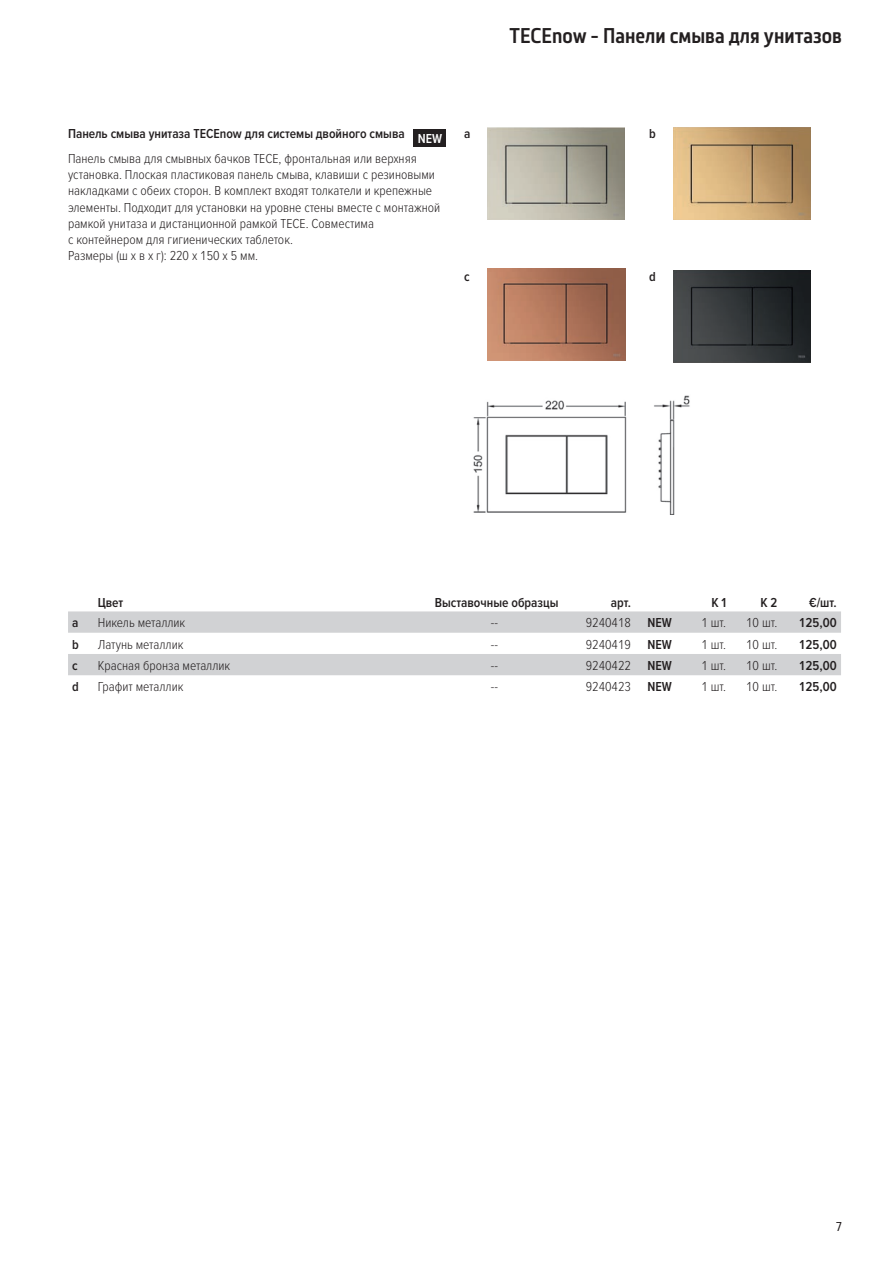
<style>
.page{position:relative;width:893px;height:1263px;background:#fff}
.page>*{position:absolute;margin:0;border:0;box-sizing:border-box;transform-origin:0 0}
.t1{font:600 condensed 21px "Metronic Pro";color:#231f20}
.t2{font:300 13.5px/16.2px "Proxima Nova Cond";color:#231f20}
.t3{font:600 13.5px "Proxima Nova Cond";color:#231f20}
.t4{font:600 13.5px "Proxima Nova Cond";color:#fff}
.t5{font:13.5px "Proxima Nova Cond";color:#231f20}
.s1{font-weight:600}
</style>
<div class="page">
<svg style="left:68px;top:611px;width:773px;height:64px;fill:#d1d2d4"></svg>
<div style="left:414px;top:129px;width:32px;height:17px;background:#231f20"></div>
<img style="left:473px;top:395px;width:217px;height:119px">
<img style="left:487px;top:128px;width:138px;height:92px">
<img style="left:673px;top:128px;width:138px;height:92px">
<img style="left:488px;top:268px;width:137px;height:92px">
<img style="left:673px;top:270px;width:138px;height:92px">
<h1 class="t1" style="left:509px;top:22px;width:334px">TECEnow - Панели смыва для унитазов</h1>
<p class="t3" style="left:68px;top:124px;width:338px">Панель смыва унитаза TECEnow для системы двойного смыва</p>
<p class="t2" style="left:68px;top:150px;width:374px">Панель смыва для смывных бачков TECE, фронтальная или верхняя установка. Плоская пластиковая панель смыва, клавиши с резиновыми накладками с обеих сторон. В комплект входят толкатели и крепежные элементы. Подходит для установки на уровне стены вместе с монтажной рамкой унитаза и дистанционной рамкой TECE. Совместима<br>с контейнером для гигиенических таблеток.<br>Размеры (ш x в x г): 220 x 150 x 5 мм.</p>
<p class="t4" style="left:418px;top:129px;width:26px">NEW</p>
<p class="t3" style="left:464px;top:124px;width:8px">a</p>
<p class="t3" style="left:649px;top:124px;width:8px">b</p>
<p class="t3" style="left:464px;top:266px;width:7px">c</p>
<p class="t3" style="left:649px;top:266px;width:8px">d</p>
<p class="t3" style="left:98px;top:593px;width:27px">Цвет</p>
<p class="t3" style="left:435px;top:593px;width:125px">Выставочные образцы</p>
<p class="t3" style="left:611px;top:593px;width:22px">арт.</p>
<p class="t3" style="left:711px;top:593px;width:16px">K 1</p>
<p class="t3" style="left:760px;top:593px;width:18px">K 2</p>
<p class="t3" style="left:809px;top:593px;width:29px">€/шт.</p>
<p class="t3" style="left:72px;top:613px;width:8px">a</p>
<p class="t2" style="left:98px;top:614px;width:89px">Никель металлик</p>
<p class="t2" style="left:491px;top:614px;width:9px">--</p>
<p class="t2" style="left:586px;top:614px;width:88px">9240418 <span class="s1">NEW</span></p>
<p class="t2" style="left:701px;top:614px;width:26px">1 шт.</p>
<p class="t2" style="left:746px;top:614px;width:33px">10 шт.</p>
<p class="t3" style="left:799px;top:613px;width:40px">125,00</p>
<p class="t3" style="left:72px;top:634px;width:8px">b</p>
<p class="t2" style="left:98px;top:635px;width:87px">Латунь металлик</p>
<p class="t2" style="left:491px;top:635px;width:9px">--</p>
<p class="t2" style="left:586px;top:635px;width:88px">9240419 <span class="s1">NEW</span></p>
<p class="t2" style="left:701px;top:635px;width:26px">1 шт.</p>
<p class="t2" style="left:746px;top:635px;width:33px">10 шт.</p>
<p class="t3" style="left:799px;top:634px;width:40px">125,00</p>
<p class="t3" style="left:72px;top:655px;width:7px">c</p>
<p class="t2" style="left:98px;top:657px;width:134px">Красная бронза металлик</p>
<p class="t2" style="left:491px;top:657px;width:9px">--</p>
<p class="t2" style="left:586px;top:657px;width:88px">9240422 <span class="s1">NEW</span></p>
<p class="t2" style="left:701px;top:657px;width:26px">1 шт.</p>
<p class="t2" style="left:746px;top:657px;width:33px">10 шт.</p>
<p class="t3" style="left:799px;top:655px;width:40px">125,00</p>
<p class="t3" style="left:72px;top:677px;width:8px">d</p>
<p class="t2" style="left:98px;top:678px;width:87px">Графит металлик</p>
<p class="t2" style="left:491px;top:678px;width:9px">--</p>
<p class="t2" style="left:586px;top:678px;width:88px">9240423 <span class="s1">NEW</span></p>
<p class="t2" style="left:701px;top:678px;width:26px">1 шт.</p>
<p class="t2" style="left:746px;top:678px;width:33px">10 шт.</p>
<p class="t3" style="left:799px;top:677px;width:40px">125,00</p>
<p class="t5" style="left:836px;top:1217px;width:7px">7</p>
</div>
